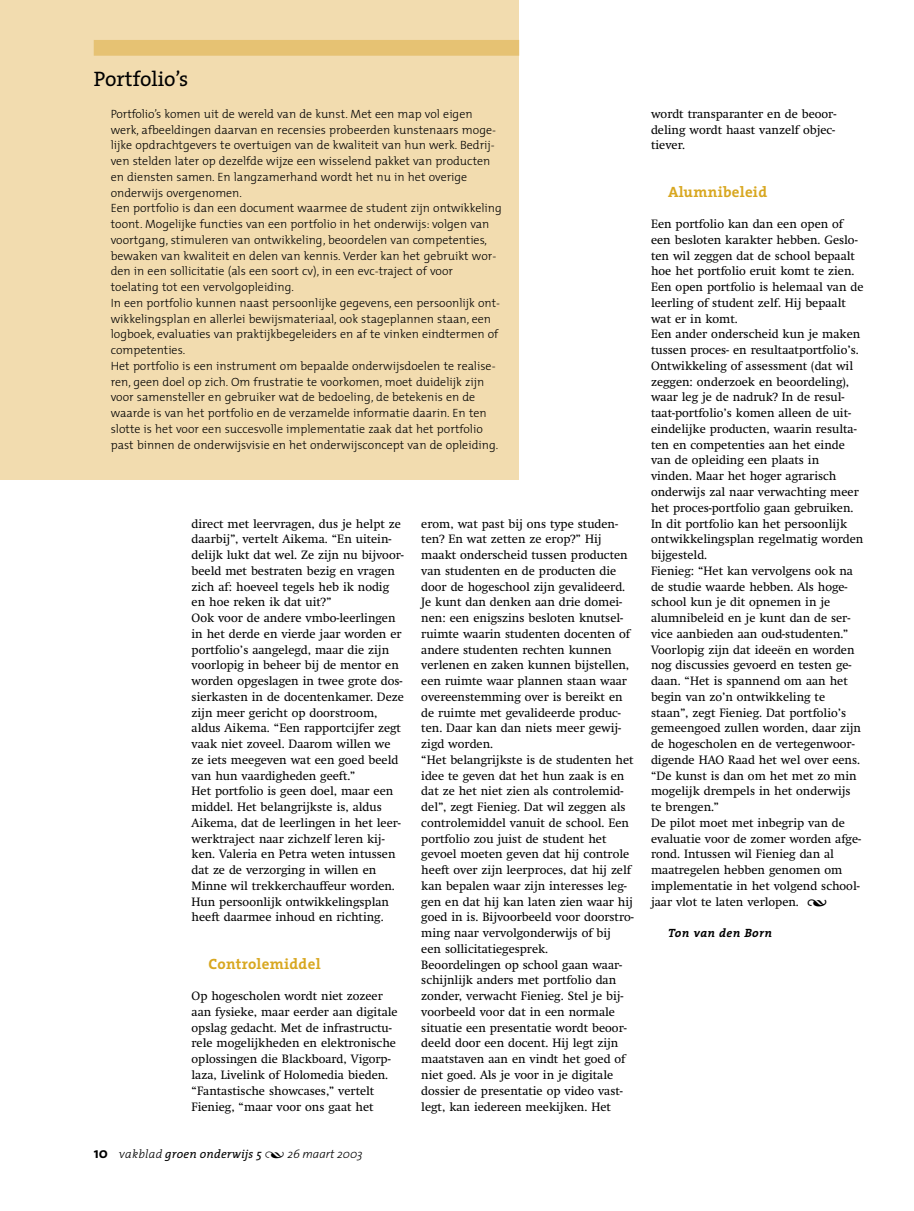
<style>
.page{position:relative;width:914px;height:1211px;background:#fff}
.page>*{position:absolute;margin:0;border:0;box-sizing:border-box;transform-origin:0 0}
.t1{font:21px "The Serif";color:#000}
.t2{font:700 15px "The Serif";letter-spacing:.02em;color:#d8a720}
.t3{font:12px/15.8px "Swift Special";color:#000}
.t4{font:300 12px/15.8px "The Mix";color:#000}
.t5{font:italic 12px "The Serif";letter-spacing:.02em;color:#000}
.t6{font:italic 700 12px "The Serif";letter-spacing:.035em;color:#000}
.s1{font-family:"The Sans";font-weight:700;font-style:normal;font-size:15px}
.s2{font-weight:300}
.s3{font-family:"The Serif Extra Light Expert";font-style:normal}
.s4{font-family:"The Sans";font-weight:300}
.s5{font-family:"The Serif Expert"}
</style>
<div class="page">
<div style="left:0;top:0;width:519px;height:480px;background:#f2dcaf"></div>
<div style="left:94px;top:40px;width:425px;height:16px;background:#e6c273"></div>
<h1 class="t1" style="left:94px;top:72px;width:96px">Portfolio’s</h1>
<p class="t4" style="left:111px;top:107px;width:392px">Portfolio’s komen uit de wereld van de kunst. Met een map vol eigen werk, afbeeldingen daarvan en recensies probeerden kunstenaars moge&shy;lijke opdrachtgevers te overtuigen van de kwaliteit van hun werk. Bedrij&shy;ven stelden later op dezelfde wijze een wisselend pakket van producten en diensten samen. En langzamerhand wordt het nu in het overige onderwijs overgenomen.<br>Een portfolio is dan een document waarmee de student zijn ontwikkeling toont. Mogelijke functies van een portfolio in het onderwijs: volgen van voortgang, stimuleren van ontwikkeling, beoordelen van competenties, bewaken van kwaliteit en delen van kennis. Verder kan het gebruikt wor&shy;den in een sollicitatie (als een soort cv), in een evc-traject of voor toelating tot een vervolgopleiding.<br>In een portfolio kunnen naast persoonlijke gegevens, een persoonlijk ont&shy;wikkelingsplan en allerlei bewijsmateriaal, ook stageplannen staan, een logboek, evaluaties van praktijkbegeleiders en af te vinken eindtermen of competenties.<br>Het portfolio is een instrument om bepaalde onderwijsdoelen te realise&shy;ren, geen doel op zich. Om frustratie te voorkomen, moet duidelijk zijn voor samensteller en gebruiker wat de bedoeling, de betekenis en de waarde is van het portfolio en de verzamelde informatie daarin. En ten slotte is het voor een succesvolle implementatie zaak dat het portfolio past binnen de onderwijsvisie en het onderwijsconcept van de opleiding.</p>
<p class="t3" style="left:191px;top:517px;width:214px">direct met leervragen, dus je helpt ze daarbij”, vertelt Aikema. “En uitein&shy;delijk lukt dat wel. Ze zijn nu bijvoor&shy;beeld met bestraten bezig en vragen zich af: hoeveel tegels heb ik nodig en hoe reken ik dat uit?”<br>Ook voor de andere vmbo-leerlingen in het derde en vierde jaar worden er portfolio’s aangelegd, maar die zijn voorlopig in beheer bij de mentor en worden opgeslagen in twee grote dos&shy;sierkasten in de docentenkamer. Deze zijn meer gericht op doorstroom, aldus Aikema. “Een rapportcijfer zegt vaak niet zoveel. Daarom willen we ze iets meegeven wat een goed beeld van hun vaardigheden geeft.”<br>Het portfolio is geen doel, maar een middel. Het belangrijkste is, aldus Aikema, dat de leerlingen in het leer&shy;werktraject naar zichzelf leren kij&shy;ken. Valeria en Petra weten intussen dat ze de verzorging in willen en Minne wil trekkerchauffeur worden.<br>Hun persoonlijk ontwikkelingsplan heeft daarmee inhoud en richting.</p>
<p class="t2" style="left:208px;top:958px;width:114px">Controlemiddel</p>
<p class="t3" style="left:191px;top:989px;width:208px">Op hogescholen wordt niet zozeer aan fysieke, maar eerder aan digitale opslag gedacht. Met de infrastructu&shy;rele mogelijkheden en elektronische oplossingen die Blackboard, Vigorp&shy;laza, Livelink of Holomedia bieden. “Fantastische showcases,” vertelt Fienieg, “maar voor ons gaat het</p>
<p class="t5" style="left:94px;top:1149px;width:270px"><span class="s1">10</span> <span class="s2">vakblad</span> groen onderwijs 5 <span class="s3">Œ</span> <span class="s4">26 maart 2003</span></p>
<p class="t3" style="left:421px;top:517px;width:214px">erom, wat past bij ons type studen&shy;ten? En wat zetten ze erop?” Hij maakt onderscheid tussen producten van studenten en de producten die door de hogeschool zijn gevalideerd.<br>Je kunt dan denken aan drie domei&shy;nen: een enigszins besloten knutsel&shy;ruimte waarin studenten docenten of andere studenten rechten kunnen verlenen en zaken kunnen bijstellen, een ruimte waar plannen staan waar overeenstemming over is bereikt en de ruimte met gevalideerde produc&shy;ten. Daar kan dan niets meer gewij&shy;zigd worden.<br>“Het belangrijkste is de studenten het idee te geven dat het hun zaak is en dat ze het niet zien als controlemid&shy;del”, zegt Fienieg. Dat wil zeggen als controlemiddel vanuit de school. Een portfolio zou juist de student het gevoel moeten geven dat hij controle heeft over zijn leerproces, dat hij zelf kan bepalen waar zijn interesses leg&shy;gen en dat hij kan laten zien waar hij goed in is. Bijvoorbeeld voor doorstro&shy;ming naar vervolgonderwijs of bij<br>een sollicitatiegesprek.<br>Beoordelingen op school gaan waar&shy;schijnlijk anders met portfolio dan zonder, verwacht Fienieg. Stel je bij&shy;voorbeeld voor dat in een normale situatie een presentatie wordt beoor&shy;deeld door een docent. Hij legt zijn maatstaven aan en vindt het goed of niet goed. Als je voor in je digitale dossier de presentatie op video vast&shy;legt, kan iedereen meekijken. Het</p>
<p class="t3" style="left:651px;top:107px;width:187px;text-align:justify">wordt transparanter en de beoor&shy;deling wordt haast vanzelf objec&shy;tiever.</p>
<p class="t2" style="left:668px;top:186px;width:101px">Alumnibeleid</p>
<p class="t3" style="left:651px;top:217px;width:214px">Een portfolio kan dan een open of een besloten karakter hebben. Geslo&shy;ten wil zeggen dat de school bepaalt hoe het portfolio eruit komt te zien.<br>Een open portfolio is helemaal van de leerling of student zelf. Hij bepaalt wat er in komt.<br>Een ander onderscheid kun je maken tussen proces- en resultaatportfolio’s.<br>Ontwikkeling of assessment (dat wil zeggen: onderzoek en beoordeling), waar leg je de nadruk? In de resul&shy;taat-portfolio’s komen alleen de uit&shy;eindelijke producten, waarin resulta&shy;ten en competenties aan het einde van de opleiding een plaats in<br>vinden. Maar het hoger agrarisch onderwijs zal naar verwachting meer het proces-portfolio gaan gebruiken.<br>In dit portfolio kan het persoonlijk ontwikkelingsplan regelmatig worden bijgesteld.<br>Fienieg: “Het kan vervolgens ook na de studie waarde hebben. Als hoge&shy;school kun je dit opnemen in je alumnibeleid en je kunt dan de ser&shy;vice aanbieden aan oud-studenten.” Voorlopig zijn dat ideeën en worden nog discussies gevoerd en testen ge&shy;daan. “Het is spannend om aan het begin van zo’n ontwikkeling te staan”, zegt Fienieg. Dat portfolio’s gemeengoed zullen worden, daar zijn de hogescholen en de vertegenwoor&shy;digende HAO Raad het wel over eens. “De kunst is dan om het met zo min mogelijk drempels in het onderwijs te brengen.”<br>De pilot moet met inbegrip van de evaluatie voor de zomer worden afge&shy;rond. Intussen wil Fienieg dan al maatregelen hebben genomen om implementatie in het volgend school&shy;jaar vlot te laten verlopen. <span class="s5">Œ</span></p>
<p class="t6" style="left:668px;top:928px;width:106px">Ton van den Born</p>
</div>
